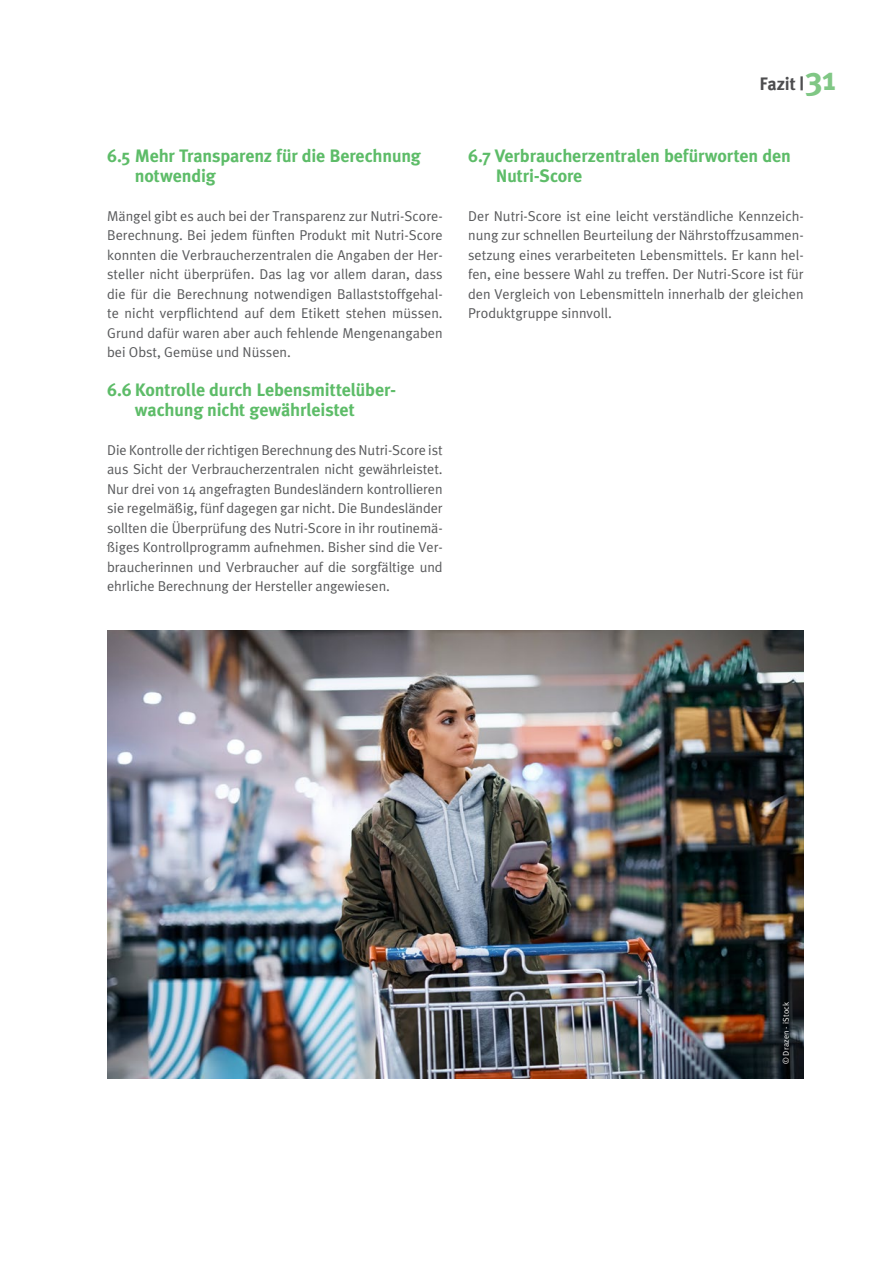
<style>
.page{position:relative;width:893px;height:1263px;background:#fff}
.page>*{position:absolute;margin:0;border:0;box-sizing:border-box;transform-origin:0 0}
.t1{font:700 18px/19.5px "Meta Plus";letter-spacing:-.01em;color:#5dbc68}
.t2{font:700 18px "Meta Plus";letter-spacing:-.01em;color:#4d4d4f}
.t3{font:14.25px/19.5px "Meta Plus Normal";color:#58595b;text-align:justify}
.t4{font:8.25px "Meta Plus Normal";letter-spacing:.025em;color:#fff}
.s1{font-size:33px;color:#80c785}
</style>
<div class="page">
<img style="left:107px;top:630px;width:697px;height:449px">
<p class="t1" style="left:135px;top:146px;width:288px;text-indent:-28px">6.5 Mehr Transparenz für die Berechnung notwendig</p>
<p class="t3" style="left:107px;top:206px;width:337px">Mängel gibt es auch bei der Transparenz zur Nutri-Score-Berechnung. Bei jedem fünften Produkt mit Nutri-Score konnten die Verbraucherzentralen die Angaben der Her&shy;steller nicht überprüfen. Das lag vor allem daran, dass die für die Berechnung notwendigen Ballaststoffgehal&shy;te nicht verpflichtend auf dem Etikett stehen müssen.<br>Grund dafür waren aber auch fehlende Mengenangaben bei Obst, Gemüse und Nüssen.</p>
<p class="t1" style="left:135px;top:380px;width:263px;text-indent:-28px">6.6 Kontrolle durch Lebensmittelüber&shy;wachung nicht gewährleistet</p>
<p class="t3" style="left:107px;top:440px;width:337px">Die Kontrolle der richtigen Berechnung des Nutri-Score ist aus Sicht der Verbraucherzentralen nicht gewährleistet.<br>Nur drei von 14 angefragten Bundesländern kontrollieren sie regelmäßig, fünf dagegen gar nicht. Die Bundesländer sollten die Überprüfung des Nutri-Score in ihr routinemä&shy;ßiges Kontrollprogramm aufnehmen. Bisher sind die Ver&shy;braucherinnen und Verbraucher auf die sorgfältige und ehrliche Berechnung der Hersteller angewiesen.</p>
<p class="t2" style="left:759px;top:74px;width:78px">Fazit | <span class="s1">31</span></p>
<p class="t1" style="left:496px;top:146px;width:296px;text-indent:-28px">6.7 Verbraucherzentralen befürworten den<br>Nutri-Score</p>
<p class="t3" style="left:468px;top:206px;width:337px">Der Nutri-Score ist eine leicht verständliche Kennzeich&shy;nung zur schnellen Beurteilung der Nährstoffzusammen&shy;setzung eines verarbeiteten Lebensmittels. Er kann hel&shy;fen, eine bessere Wahl zu treffen. Der Nutri-Score ist für den Vergleich von Lebensmitteln innerhalb der gleichen Produktgruppe sinnvoll.</p>
<p class="t4" style="left:781px;top:1064px;width:64px;rotate:-90deg">© Drazen - iStock</p>
</div>
